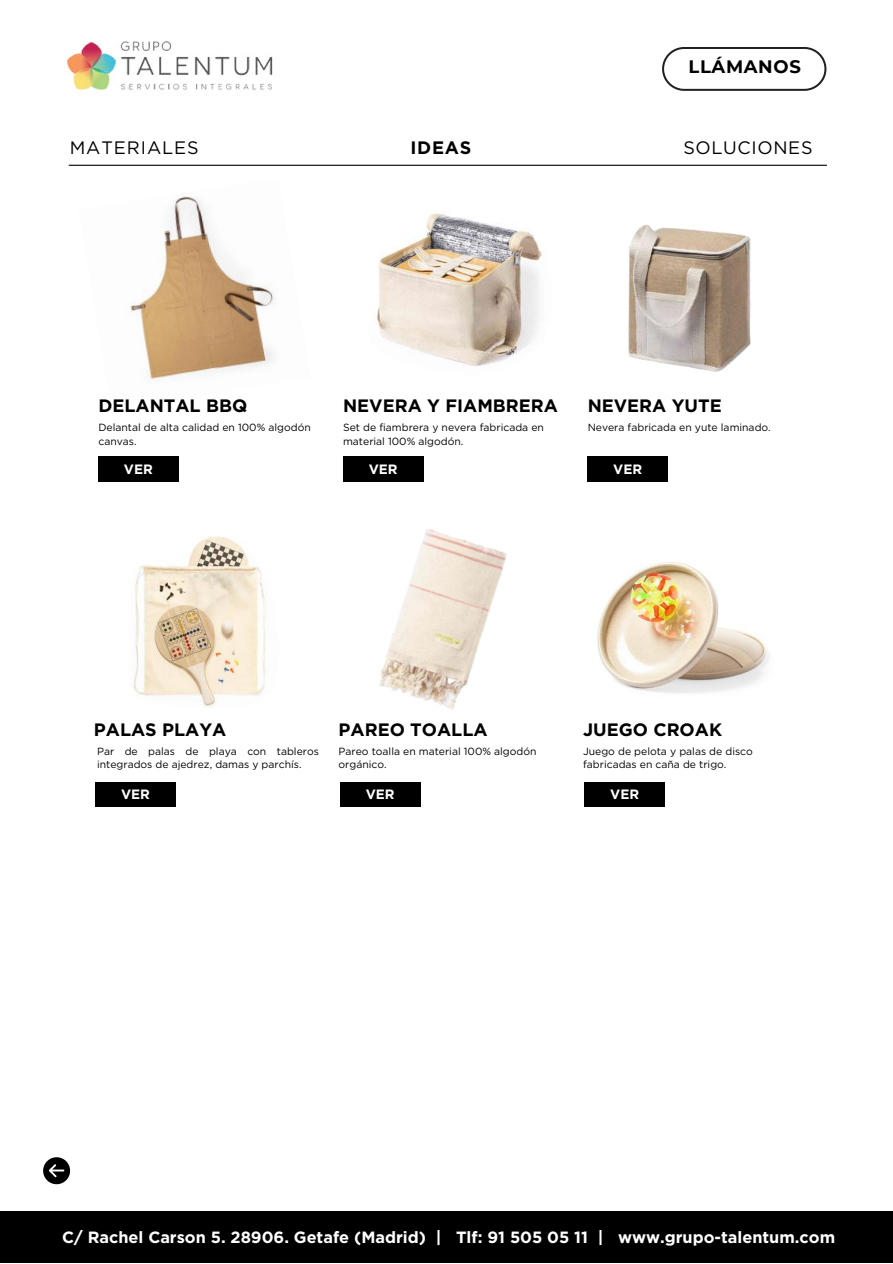
<style>
.page{position:relative;width:893px;height:1264px;background:#fff}
.page>*{position:absolute;margin:0;border:0;box-sizing:border-box;transform-origin:0 0}
.t1{font:18px "Gotham";letter-spacing:.045em;color:#000}
.t2{font:700 18px "Montserrat";letter-spacing:.035em;color:#000}
.t3{font:700 18px "Gotham";letter-spacing:.045em;color:#000}
.t4{font:700 17.85px "Gotham";color:#000}
.t5{font:700 16.2px "Gotham";color:#fff}
.t6{font:700 13.5px "Gotham";color:#fff}
.t7{font:10.35px/13.8px "Gotham";color:#000}
</style>
<div class="page">
<img style="left:375px;top:213px;width:168px;height:154px">
<div style="left:98px;top:456px;width:81px;height:25px;background:#000"></div>
<div style="left:343px;top:456px;width:80px;height:25px;background:#000"></div>
<div style="left:587px;top:456px;width:81px;height:25px;background:#000"></div>
<div style="left:95px;top:782px;width:81px;height:24px;background:#000"></div>
<div style="left:340px;top:782px;width:80px;height:24px;background:#000"></div>
<div style="left:584px;top:782px;width:81px;height:24px;background:#000"></div>
<img style="left:66px;top:41px;width:207px;height:49px">
<svg style="left:662px;top:47px;width:164px;height:44px"></svg>
<div style="left:0;top:1210px;width:892px;height:52px;background:#000"></div>
<svg style="left:43px;top:1157px;width:27px;height:27px"></svg>
<hr style="left:69px;top:165px;width:757px;height:1px;background:#000">
<img style="left:628px;top:224px;width:123px;height:148px">
<img style="left:379px;top:529px;width:128px;height:180px">
<img style="left:129px;top:196px;width:146px;height:185px">
<img style="left:597px;top:562px;width:172px;height:131px">
<img style="left:133px;top:536px;width:133px;height:171px">
<h1 class="t2" style="left:688px;top:55px;width:114px">LLÁMANOS</h1>
<h1 class="t1" style="left:70px;top:136px;width:131px">MATERIALES</h1>
<h1 class="t3" style="left:410px;top:136px;width:62px">IDEAS</h1>
<h1 class="t1" style="left:683px;top:136px;width:131px">SOLUCIONES</h1>
<h2 class="t4" style="left:98px;top:395px;width:150px">DELANTAL BBQ</h2>
<h2 class="t4" style="left:343px;top:395px;width:216px">NEVERA Y FIAMBRERA</h2>
<h2 class="t4" style="left:587px;top:395px;width:136px">NEVERA YUTE</h2>
<p class="t7" style="left:98px;top:421px;width:214px">Delantal de alta calidad en 100% algodón canvas.</p>
<p class="t7" style="left:343px;top:421px;width:202px">Set de fiambrera y nevera fabricada en material 100% algodón.</p>
<p class="t7" style="left:587px;top:421px;width:185px">Nevera fabricada en yute laminado.</p>
<h3 class="t6" style="left:124px;top:460px;width:30px">VER</h3>
<h3 class="t6" style="left:368px;top:460px;width:30px">VER</h3>
<h3 class="t6" style="left:613px;top:460px;width:30px">VER</h3>
<h2 class="t4" style="left:94px;top:718px;width:134px">PALAS PLAYA</h2>
<h2 class="t4" style="left:583px;top:718px;width:140px">JUEGO CROAK</h2>
<h2 class="t4" style="left:338px;top:718px;width:150px">PAREO TOALLA</h2>
<p class="t7" style="left:97px;top:744px;width:223px">Par de palas de playa con tableros integrados de ajedrez, damas y parchís.</p>
<p class="t7" style="left:338px;top:744px;width:199px">Pareo toalla en material 100% algodón orgánico.</p>
<p class="t7" style="left:583px;top:744px;width:171px">Juego de pelota y palas de disco fabricadas en caña de trigo.</p>
<h3 class="t6" style="left:121px;top:786px;width:30px">VER</h3>
<h3 class="t6" style="left:366px;top:786px;width:30px">VER</h3>
<h3 class="t6" style="left:610px;top:786px;width:30px">VER</h3>
<h3 class="t5" style="left:62px;top:1226px;width:774px">C/ Rachel Carson 5. 28906. Getafe (Madrid) | Tlf: 91 505 05 11 | www.grupo-talentum.com</h3>
</div>
